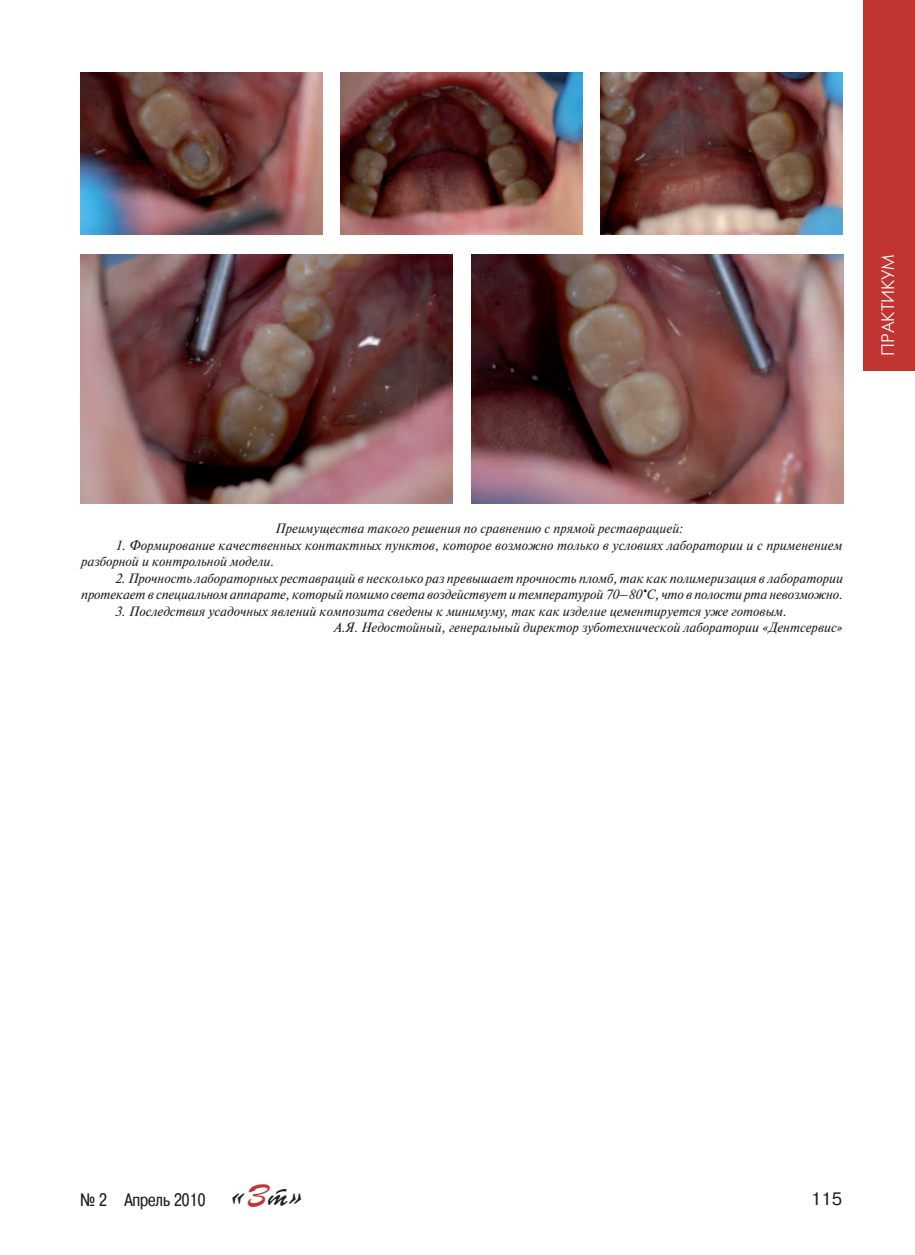
<style>
.page{position:relative;width:915px;height:1255px;background:#fff}
.page>*{position:absolute;margin:0;border:0;box-sizing:border-box;transform-origin:0 0}
.t1{font:18px "Pragmatica Cond C";color:#231f20}
.t2{font:18px "Futuris C";color:#fff}
.t3{font:18px "Pragmatica C";color:#231f20}
.t4{font:italic 13.5px/16.5px "Newton C";color:#231f20}
.s1{font-family:"Parsek C";font-size:30px}
.s2{font-family:"Parsek C";font-size:30px;color:#c03532}
</style>
<div class="page">
<div style="left:863px;top:0;width:51px;height:370px;background:#c03532"></div>
<img style="left:81px;top:72px;width:241px;height:162px">
<img style="left:340px;top:72px;width:242px;height:163px">
<img style="left:600px;top:72px;width:242px;height:162px">
<img style="left:80px;top:254px;width:372px;height:249px">
<img style="left:471px;top:254px;width:372px;height:249px">
<h1 class="t2" style="left:878px;top:356px;width:103px;rotate:-90deg">практикум</h1>
<p class="t4" style="left:275px;top:520px;width:409px">Преимущества такого решения по сравнению с прямой реставрацией:</p>
<p class="t4" style="left:81px;top:537px;width:762px;text-indent:34px">1. Формирование качественных контактных пунктов, которое возможно только в условиях лаборатории и с применением разборной и контрольной модели.</p>
<p class="t4" style="left:81px;top:570px;width:763px;text-align:right">2. Прочность лабораторных реставраций в несколько раз превышает прочность пломб, так как полимеризация в лаборатории протекает в специальном аппарате, который помимо света воздействует и температурой 70–80°С, что в полости рта невозможно.</p>
<p class="t4" style="left:333px;top:603px;width:510px;text-indent:-218px">3. Последствия усадочных явлений композита сведены к минимуму, так как изделие цементируется уже готовым.<br>А.Я. Недостойный, генеральный директор зуботехнической лаборатории «Дентсервис»</p>
<h1 class="t1" style="left:80px;top:1189px;width:224px">№ 2 Апрель 2010 <span class="s1">«</span><span class="s2">З</span><span class="s1">т»</span></h1>
<h1 class="t3" style="left:810px;top:1188px;width:33px">115</h1>
</div>
